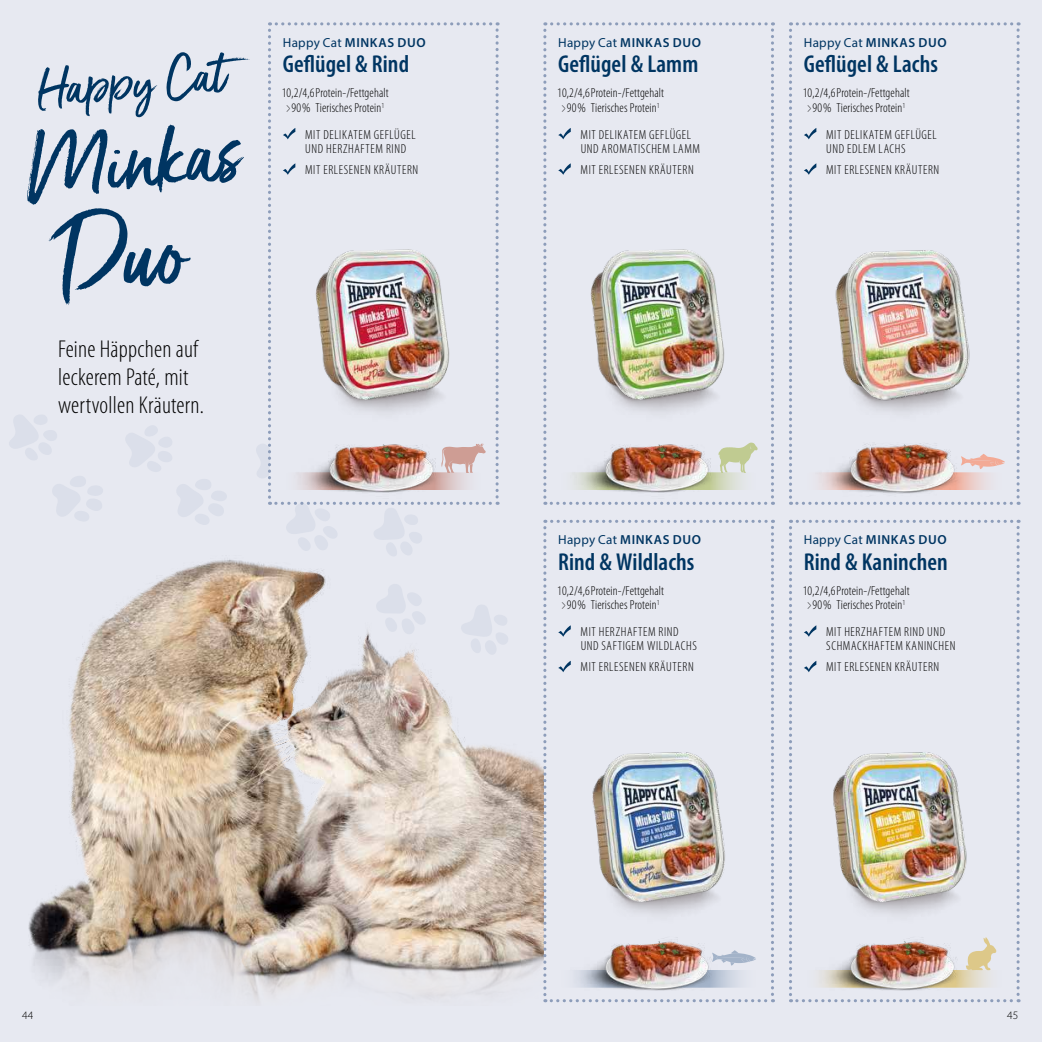
<style>
.page{position:relative;width:1042px;height:1042px;background:#fff}
.page>*{position:absolute;margin:0;border:0;box-sizing:border-box;transform-origin:0 0}
.t1{font:86.62px "Gotcha Standup HD";color:#003562}
.t2{font:51.98px "Gotcha Standup HD";color:#003562}
.t3{font:600 condensed 24.5px "Myriad Pro";letter-spacing:.005em;color:#003562}
.t4{font:300 condensed 24.5px/28px "Myriad Pro";letter-spacing:.01em;color:#000}
.t5{font:300 condensed 13.12px/14px "Myriad Pro";letter-spacing:.045em;color:#000}
.t6{font:300 condensed 13.12px/14.9px "Myriad Pro";letter-spacing:.01em;color:#000;text-align:center}
.t7{font:600 13.12px "Myriad Pro";letter-spacing:.045em;color:#003562}
.t8{font:300 11.38px "Myriad Pro";color:#000}
.s1{font-weight:400}
</style>
<div class="page">
<div style="left:0;top:0;width:537px;height:1042px;background:#e7e9f1"></div>
<div style="left:502px;top:0;width:540px;height:1042px;background:#e7e9f1"></div>
<svg style="left:126px;top:426px;width:101px;height:99px"></svg>
<svg style="left:52px;top:476px;width:51px;height:45px"></svg>
<svg style="left:9px;top:415px;width:48px;height:45px"></svg>
<img style="left:28px;top:559px;width:515px;height:443px">
<img style="left:543px;top:22px;width:231px;height:483px">
<img style="left:543px;top:520px;width:231px;height:482px">
<img style="left:256px;top:22px;width:243px;height:534px">
<img style="left:789px;top:22px;width:230px;height:483px">
<img style="left:789px;top:520px;width:230px;height:482px">
<h2 class="t2" style="left:35px;top:55px;width:189px;rotate:-5deg">Happ y Cat</h2>
<h1 class="t1" style="left:25px;top:112px;width:213px;rotate:-5deg">Minkas</h1>
<p class="t7" style="left:283px;top:35px;width:144px"><span class="s1">Happy Cat</span> MINKAS DUO</p>
<h3 class="t3" style="left:283px;top:49px;width:128px">Geflügel &amp; Rind</h3>
<p class="t6" style="left:282px;top:85px;width:108px">10,2/4,6Protein-/Fettgehalt &gt; 90% Tierisches Protein<sup>1</sup></p>
<p class="t5" style="left:305px;top:127px;width:112px">MIT DELIKATEM GEFLÜGEL<br>UND HERZHAFTEM RIND</p>
<p class="t5" style="left:305px;top:163px;width:115px">MIT ERLESENEN KRÄUTERN</p>
<h3 class="t4" style="left:58px;top:335px;width:147px">Feine Häppchen auf leckerem Paté, mit wertvollen Kräutern.</h3>
<p class="t7" style="left:558px;top:35px;width:144px"><span class="s1">Happy Cat</span> MINKAS DUO</p>
<h3 class="t3" style="left:558px;top:49px;width:142px">Geflügel &amp; Lamm</h3>
<p class="t6" style="left:557px;top:85px;width:108px">10,2/4,6Protein-/Fettgehalt &gt; 90% Tierisches Protein<sup>1</sup></p>
<p class="t5" style="left:580px;top:127px;width:121px">MIT DELIKATEM GEFLÜGEL<br>UND AROMATISCHEM LAMM</p>
<p class="t5" style="left:580px;top:163px;width:115px">MIT ERLESENEN KRÄUTERN</p>
<p class="t7" style="left:804px;top:35px;width:144px"><span class="s1">Happy Cat</span> MINKAS DUO</p>
<h3 class="t3" style="left:804px;top:49px;width:136px">Geflügel &amp; Lachs</h3>
<p class="t6" style="left:803px;top:85px;width:108px">10,2/4,6Protein-/Fettgehalt &gt; 90% Tierisches Protein<sup>1</sup></p>
<p class="t5" style="left:826px;top:127px;width:112px">MIT DELIKATEM GEFLÜGEL<br>UND EDLEM LACHS</p>
<p class="t5" style="left:826px;top:163px;width:115px">MIT ERLESENEN KRÄUTERN</p>
<p class="t7" style="left:558px;top:533px;width:144px"><span class="s1">Happy Cat</span> MINKAS DUO</p>
<h3 class="t3" style="left:558px;top:547px;width:138px">Rind &amp; Wildlachs</h3>
<p class="t6" style="left:557px;top:583px;width:108px">10,2/4,6Protein-/Fettgehalt &gt; 90% Tierisches Protein<sup>1</sup></p>
<p class="t5" style="left:580px;top:624px;width:118px">MIT HERZHAFTEM RIND<br>UND SAFTIGEM WILDLACHS</p>
<p class="t5" style="left:580px;top:660px;width:115px">MIT ERLESENEN KRÄUTERN</p>
<p class="t7" style="left:804px;top:533px;width:144px"><span class="s1">Happy Cat</span> MINKAS DUO</p>
<h3 class="t3" style="left:804px;top:547px;width:145px">Rind &amp; Kaninchen</h3>
<p class="t6" style="left:803px;top:583px;width:108px">10,2/4,6Protein-/Fettgehalt &gt; 90% Tierisches Protein<sup>1</sup></p>
<p class="t5" style="left:826px;top:624px;width:131px">MIT HERZHAFTEM RIND UND<br>SCHMACKHAFTEM KANINCHEN</p>
<p class="t5" style="left:826px;top:660px;width:115px">MIT ERLESENEN KRÄUTERN</p>
<p class="t8" style="left:22px;top:1008px;width:13px">44</p>
<p class="t8" style="left:1007px;top:1008px;width:13px">45</p>
</div>
